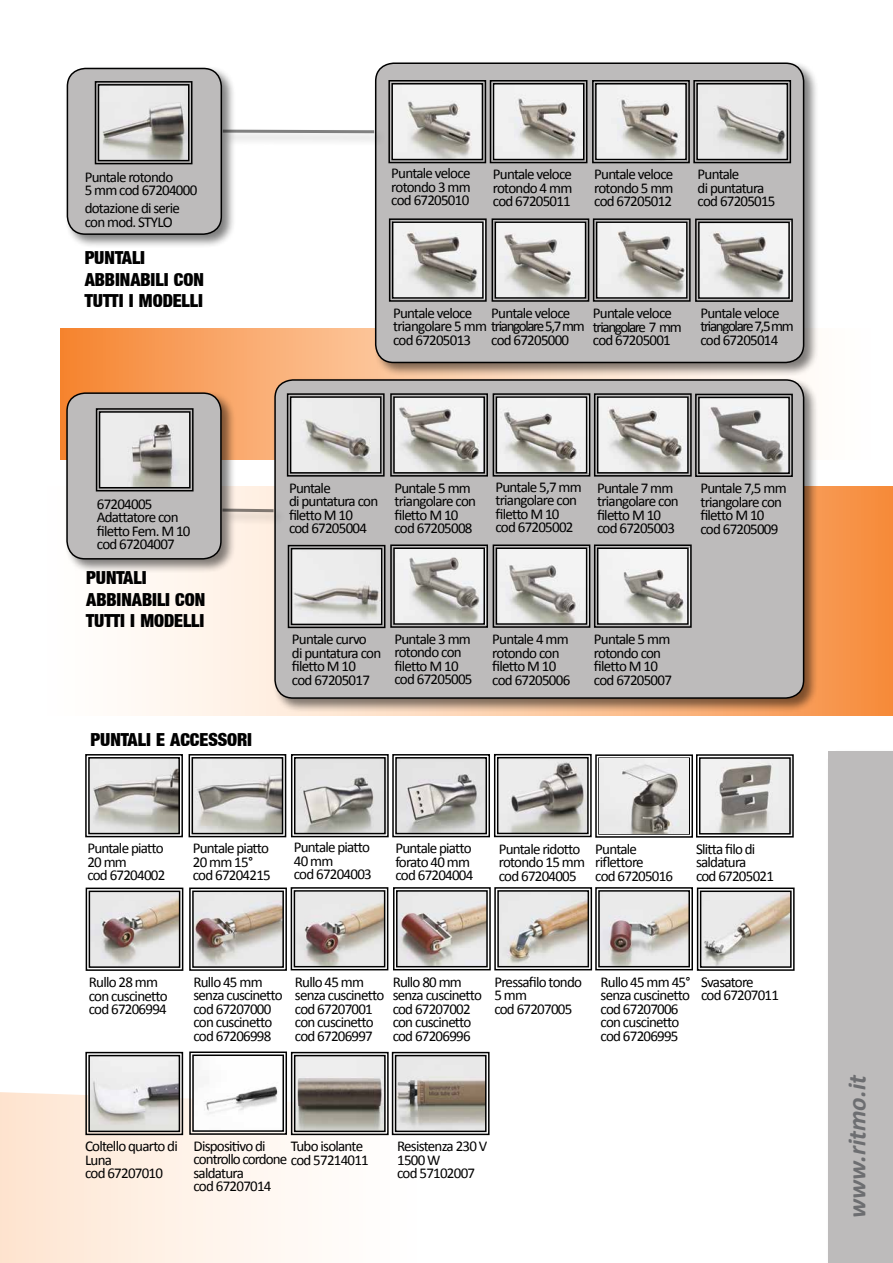
<style>
.page{position:relative;width:893px;height:1263px;background:#fff}
.page>*{position:absolute;margin:0;border:0;box-sizing:border-box;transform-origin:0 0}
.t1{font:italic 700 25.5px "Calibri";color:#6d6e71}
.t2{font:18px/21.6px "Basic Sans Heavy SF Bold";color:#000}
.t3{font:15px/13.5px "Calibri";letter-spacing:-.05em;color:#000}
.t4{font:15px "Calibri";letter-spacing:-.075em;color:#000}
</style>
<div class="page">
<svg style="left:0;top:1092px;width:298px;height:171px"></svg>
<div style="left:826px;top:749px;width:67px;height:514px;background:#000;opacity:.5"></div>
<div style="left:829px;top:751px;width:64px;height:512px;background:#bdbbbb"></div>
<svg style="left:60px;top:328px;width:313px;height:131px;background:#f8a363"></svg>
<svg style="left:135px;top:486px;width:758px;height:229px;background:#fbc8a1"></svg>
<div style="left:373px;top:60px;width:446px;height:317px;background:#000;opacity:.5"></div>
<div style="left:376px;top:63px;width:428px;height:299px;background:#bdbbbb;border-radius:18px"></div>
<div style="left:375px;top:62px;width:429px;height:301px;border:2px solid #000;border-radius:18px"></div>
<div style="left:64px;top:390px;width:172px;height:184px;background:#000;opacity:.5"></div>
<div style="left:67px;top:393px;width:154px;height:166px;background:#bdbbbb;border-radius:18px"></div>
<div style="left:66px;top:392px;width:156px;height:168px;border:2px solid #000;border-radius:18px"></div>
<div style="left:64px;top:65px;width:172px;height:184px;background:#000;opacity:.5"></div>
<div style="left:67px;top:68px;width:154px;height:166px;background:#bdbbbb;border-radius:18px"></div>
<div style="left:67px;top:68px;width:155px;height:167px;border:2px solid #000;border-radius:18px"></div>
<div style="left:272px;top:377px;width:547px;height:336px;background:#000;opacity:.5"></div>
<div style="left:275px;top:380px;width:529px;height:318px;background:#bdbbbb;border-radius:18px"></div>
<div style="left:274px;top:379px;width:530px;height:320px;border:2px solid #000;border-radius:18px"></div>
<svg style="left:388px;top:60px;width:404px;height:104px"></svg>
<div style="left:595px;top:83px;width:92px;height:77px;border:1px solid #000"></div>
<svg style="left:94px;top:81px;width:99px;height:84px;background:#b5b3b1"></svg>
<div style="left:98px;top:84px;width:91px;height:77px;border:1px solid #000"></div>
<svg style="left:388px;top:218px;width:405px;height:84px;background:#b7b5b3"></svg>
<div style="left:596px;top:221px;width:92px;height:78px;border:1px solid #000"></div>
<svg style="left:95px;top:408px;width:99px;height:84px;background:#bdbcbb"></svg>
<div style="left:99px;top:411px;width:92px;height:77px;border:1px solid #000"></div>
<svg style="left:286px;top:393px;width:507px;height:84px;background:#b7b6b4"></svg>
<div style="left:393px;top:396px;width:92px;height:78px;border:1px solid #000"></div>
<svg style="left:287px;top:544px;width:405px;height:85px;background:#bcbbb9"></svg>
<div style="left:291px;top:548px;width:91px;height:77px;border:1px solid #000"></div>
<svg style="left:85px;top:753px;width:709px;height:85px;background:#b7b6b4"></svg>
<div style="left:497px;top:757px;width:92px;height:77px;border:1px solid #000"></div>
<svg style="left:85px;top:887px;width:710px;height:84px;background:#beb9b4"></svg>
<div style="left:89px;top:890px;width:91px;height:78px;border:1px solid #000"></div>
<div style="left:221px;top:127px;width:167px;height:20px;background:#000;opacity:.5"></div>
<svg style="left:220px;top:128px;width:157px;height:7px"></svg>
<div style="left:221px;top:506px;width:66px;height:20px;background:#000;opacity:.5"></div>
<svg style="left:219px;top:507px;width:58px;height:7px"></svg>
<svg style="left:85px;top:1051px;width:405px;height:85px"></svg>
<div style="left:192px;top:1054px;width:92px;height:78px;border:1px solid #000"></div>
<p class="t3" style="left:85px;top:169px;width:114px">Puntale rotondo<br>5 mm cod 67204000</p>
<p class="t3" style="left:85px;top:201px;width:97px">dotazione di serie con mod. STYLO</p>
<p class="t2" style="left:85px;top:247px;width:121px">PUNTALI<br>ABBINABILI CON<br>TUTTI I MODELLI</p>
<p class="t3" style="left:391px;top:166px;width:81px;text-align:justify">Puntale veloce rotondo 3 mm cod 67205010</p>
<p class="t3" style="left:493px;top:167px;width:81px;text-align:justify">Puntale veloce rotondo 4 mm cod 67205011</p>
<p class="t3" style="left:594px;top:167px;width:81px;text-align:justify">Puntale veloce rotondo 5 mm cod 67205012</p>
<p class="t3" style="left:698px;top:167px;width:79px">Puntale<br>di puntatura cod 67205015</p>
<p class="t3" style="left:393px;top:299px;width:81px;line-height:27px">Puntale veloce cod 67205013</p>
<p class="t3" style="left:491px;top:306px;width:81px">Puntale veloce</p>
<p class="t4" style="left:393px;top:317px;width:193px">triangolare 5 mm triangolare 5,7 mm</p>
<p class="t3" style="left:491px;top:333px;width:79px">cod 67205000</p>
<p class="t3" style="left:593px;top:306px;width:90px">Puntale veloce triangolare 7 mm cod 67205001</p>
<p class="t3" style="left:700px;top:306px;width:95px">Puntale veloce triangolare 7,5 mm cod 67205014</p>
<p class="t3" style="left:97px;top:496px;width:95px">67204005<br>Adattatore con filetto Fem. M 10 cod 67204007</p>
<p class="t2" style="left:86px;top:567px;width:121px">PUNTALI<br>ABBINABILI CON<br>TUTTI I MODELLI</p>
<p class="t2" style="left:90px;top:728px;width:163px">PUNTALI E ACCESSORI</p>
<p class="t3" style="left:289px;top:480px;width:91px">Puntale<br>di puntatura con filetto M 10<br>cod 67205004</p>
<p class="t3" style="left:394px;top:480px;width:83px">Puntale 5 mm triangolare con filetto M 10 cod 67205008</p>
<p class="t3" style="left:495px;top:479px;width:88px">Puntale 5,7 mm triangolare con filetto M 10 cod 67205002</p>
<p class="t3" style="left:597px;top:480px;width:83px">Puntale 7 mm triangolare con filetto M 10 cod 67205003</p>
<p class="t3" style="left:700px;top:481px;width:88px">Puntale 7,5 mm triangolare con filetto M 10 cod 67205009</p>
<p class="t3" style="left:292px;top:632px;width:91px">Puntale curvo<br>di puntatura con filetto M 10<br>cod 67205017</p>
<p class="t3" style="left:394px;top:631px;width:79px">Puntale 3 mm rotondo con filetto M 10 cod 67205005</p>
<p class="t3" style="left:492px;top:632px;width:79px">Puntale 4 mm rotondo con filetto M 10 cod 67205006</p>
<p class="t3" style="left:594px;top:632px;width:79px">Puntale 5 mm rotondo con filetto M 10 cod 67205007</p>
<p class="t3" style="left:87px;top:841px;width:79px">Puntale piatto<br>20 mm<br>cod 67204002</p>
<p class="t3" style="left:193px;top:841px;width:79px">Puntale piatto<br>20 mm 15° cod 67204215</p>
<p class="t3" style="left:294px;top:840px;width:79px">Puntale piatto<br>40 mm<br>cod 67204003</p>
<p class="t3" style="left:395px;top:841px;width:79px">Puntale piatto forato 40 mm cod 67204004</p>
<p class="t3" style="left:499px;top:841px;width:88px">Puntale ridotto rotondo 15 mm cod 67204005</p>
<p class="t3" style="left:595px;top:841px;width:79px">Puntale riflettore<br>cod 67205016</p>
<p class="t3" style="left:696px;top:841px;width:79px">Slitta filo di saldatura<br>cod 67205021</p>
<p class="t3" style="left:89px;top:974px;width:80px">Rullo 28 mm con cuscinetto cod 67206994</p>
<p class="t3" style="left:193px;top:974px;width:91px">Rullo 45 mm senza cuscinetto cod 67207000 con cuscinetto cod 67206998</p>
<p class="t3" style="left:295px;top:974px;width:91px">Rullo 45 mm senza cuscinetto cod 67207001 con cuscinetto cod 67206997</p>
<p class="t3" style="left:393px;top:974px;width:91px">Rullo 80 mm senza cuscinetto cod 67207002 con cuscinetto cod 67206996</p>
<p class="t3" style="left:494px;top:974px;width:89px">Pressafilo tondo<br>5 mm<br>cod 67207005</p>
<p class="t3" style="left:601px;top:974px;width:91px">Rullo 45 mm 45° senza cuscinetto cod 67207006 con cuscinetto cod 67206995</p>
<p class="t3" style="left:701px;top:974px;width:79px">Svasatore<br>cod 67207011</p>
<p class="t3" style="left:194px;top:1132px;width:74px;line-height:27px">Dispositivo di saldatura</p>
<p class="t3" style="left:194px;top:1179px;width:79px">cod 67207014</p>
<p class="t3" style="left:85px;top:1139px;width:94px">Coltello quarto di<br>Luna<br>cod 67207010</p>
<p class="t3" style="left:194px;top:1139px;width:177px;line-height:13px;text-indent:97px">Tubo isolante controllo cordone cod 57214011</p>
<p class="t3" style="left:397px;top:1139px;width:92px">Resistenza 230 V<br>1500 W<br>cod 57102007</p>
<h1 class="t1" style="left:841px;top:1218px;width:145px;rotate:-90deg">www.ritmo.it</h1>
</div>
